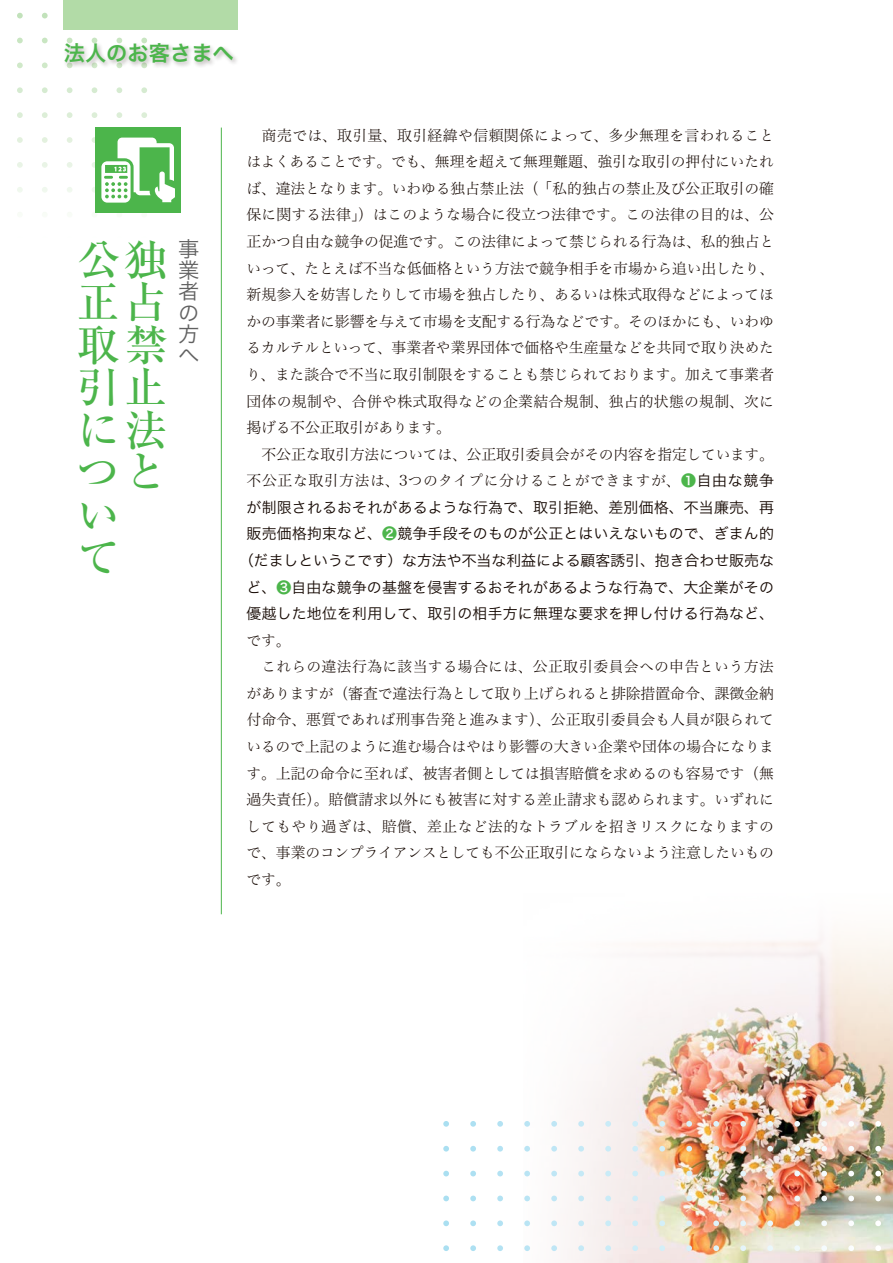
<style>
.page{position:relative;width:893px;height:1263px;background:#fff}
.page>*{position:absolute;margin:0;border:0;box-sizing:border-box;transform-origin:0 0}
.t1{font:500 42.45px/42.5px "Ryumin Pr 6 N";color:#4cb54b}
.t2{font:21.3px "Hira Kaku Std N W6";color:#4cb54b}
.t3{font:21.3px/21.3px "Hira Kaku Std N W3";color:#616161;text-align:justify}
.t4{font:14.85px/26.5px "Hira Min Std N W2";letter-spacing:-.01em;color:#140700}
.t5{font:14.85px/26.5px "Hira Kaku Std N W3";letter-spacing:.015em;color:#140700;text-align:center}
.s1{font-family:"Hira Kaku Std N W6";color:#4cb54b}
.s2{font-family:"Hira Kaku Std N W3"}
</style>
<div class="page">
<img style="left:526px;top:935px;width:367px;height:328px">
<hr style="left:221px;top:128px;width:1px;height:786px;background:#4cb54b">
<svg style="left:42px;top:13px;width:6px;height:5px"></svg>
<svg style="left:17px;top:13px;width:6px;height:5px"></svg>
<svg style="left:141px;top:38px;width:6px;height:3px"></svg>
<svg style="left:117px;top:38px;width:5px;height:3px"></svg>
<svg style="left:92px;top:38px;width:5px;height:3px"></svg>
<svg style="left:67px;top:38px;width:5px;height:3px"></svg>
<svg style="left:42px;top:38px;width:6px;height:5px"></svg>
<svg style="left:17px;top:38px;width:6px;height:5px"></svg>
<svg style="left:42px;top:63px;width:6px;height:5px"></svg>
<svg style="left:17px;top:63px;width:6px;height:5px"></svg>
<svg style="left:141px;top:87px;width:6px;height:6px"></svg>
<svg style="left:117px;top:87px;width:5px;height:6px"></svg>
<svg style="left:92px;top:87px;width:5px;height:6px"></svg>
<svg style="left:67px;top:87px;width:5px;height:6px"></svg>
<svg style="left:42px;top:87px;width:6px;height:6px"></svg>
<svg style="left:17px;top:87px;width:6px;height:6px"></svg>
<svg style="left:141px;top:112px;width:6px;height:6px"></svg>
<svg style="left:117px;top:112px;width:5px;height:6px"></svg>
<svg style="left:92px;top:112px;width:5px;height:6px"></svg>
<svg style="left:67px;top:112px;width:5px;height:6px"></svg>
<svg style="left:42px;top:112px;width:6px;height:6px"></svg>
<svg style="left:17px;top:112px;width:6px;height:6px"></svg>
<svg style="left:67px;top:137px;width:5px;height:6px"></svg>
<svg style="left:42px;top:137px;width:6px;height:6px"></svg>
<svg style="left:17px;top:137px;width:6px;height:6px"></svg>
<svg style="left:67px;top:162px;width:5px;height:6px"></svg>
<svg style="left:42px;top:162px;width:6px;height:6px"></svg>
<svg style="left:17px;top:162px;width:6px;height:6px"></svg>
<svg style="left:67px;top:187px;width:5px;height:5px"></svg>
<svg style="left:42px;top:187px;width:6px;height:5px"></svg>
<svg style="left:17px;top:187px;width:6px;height:5px"></svg>
<svg style="left:632px;top:1121px;width:6px;height:6px"></svg>
<svg style="left:632px;top:1146px;width:6px;height:5px"></svg>
<svg style="left:632px;top:1171px;width:6px;height:5px"></svg>
<svg style="left:632px;top:1195px;width:6px;height:6px"></svg>
<svg style="left:632px;top:1220px;width:6px;height:6px"></svg>
<svg style="left:632px;top:1245px;width:6px;height:6px"></svg>
<svg style="left:605px;top:1121px;width:6px;height:6px"></svg>
<svg style="left:605px;top:1146px;width:6px;height:5px"></svg>
<svg style="left:605px;top:1171px;width:6px;height:5px"></svg>
<svg style="left:605px;top:1195px;width:6px;height:6px"></svg>
<svg style="left:605px;top:1220px;width:6px;height:6px"></svg>
<svg style="left:605px;top:1245px;width:6px;height:6px"></svg>
<svg style="left:578px;top:1121px;width:6px;height:6px"></svg>
<svg style="left:578px;top:1146px;width:6px;height:5px"></svg>
<svg style="left:578px;top:1171px;width:6px;height:5px"></svg>
<svg style="left:578px;top:1195px;width:6px;height:6px"></svg>
<svg style="left:578px;top:1220px;width:6px;height:6px"></svg>
<svg style="left:578px;top:1245px;width:6px;height:6px"></svg>
<svg style="left:551px;top:1121px;width:6px;height:6px"></svg>
<svg style="left:551px;top:1146px;width:6px;height:5px"></svg>
<svg style="left:551px;top:1171px;width:6px;height:5px"></svg>
<svg style="left:551px;top:1195px;width:6px;height:6px"></svg>
<svg style="left:551px;top:1220px;width:6px;height:6px"></svg>
<svg style="left:551px;top:1245px;width:6px;height:6px"></svg>
<svg style="left:524px;top:1121px;width:6px;height:6px"></svg>
<svg style="left:524px;top:1146px;width:6px;height:5px"></svg>
<svg style="left:524px;top:1171px;width:6px;height:5px"></svg>
<svg style="left:524px;top:1195px;width:6px;height:6px"></svg>
<svg style="left:524px;top:1220px;width:6px;height:6px"></svg>
<svg style="left:524px;top:1245px;width:6px;height:6px"></svg>
<svg style="left:497px;top:1121px;width:6px;height:6px"></svg>
<svg style="left:497px;top:1146px;width:6px;height:5px"></svg>
<svg style="left:497px;top:1171px;width:6px;height:5px"></svg>
<svg style="left:497px;top:1195px;width:6px;height:6px"></svg>
<svg style="left:497px;top:1220px;width:6px;height:6px"></svg>
<svg style="left:497px;top:1245px;width:6px;height:6px"></svg>
<svg style="left:470px;top:1121px;width:6px;height:6px"></svg>
<svg style="left:470px;top:1146px;width:6px;height:5px"></svg>
<svg style="left:470px;top:1171px;width:6px;height:5px"></svg>
<svg style="left:470px;top:1195px;width:6px;height:6px"></svg>
<svg style="left:470px;top:1220px;width:6px;height:6px"></svg>
<svg style="left:470px;top:1245px;width:6px;height:6px"></svg>
<svg style="left:443px;top:1121px;width:6px;height:6px"></svg>
<svg style="left:443px;top:1146px;width:6px;height:5px"></svg>
<svg style="left:443px;top:1171px;width:6px;height:5px"></svg>
<svg style="left:443px;top:1195px;width:6px;height:6px"></svg>
<svg style="left:443px;top:1220px;width:6px;height:6px"></svg>
<svg style="left:443px;top:1245px;width:6px;height:6px"></svg>
<svg style="left:659px;top:1121px;width:6px;height:6px"></svg>
<svg style="left:659px;top:1146px;width:6px;height:5px"></svg>
<svg style="left:659px;top:1171px;width:6px;height:5px"></svg>
<svg style="left:659px;top:1195px;width:6px;height:6px"></svg>
<svg style="left:659px;top:1220px;width:6px;height:6px"></svg>
<svg style="left:659px;top:1245px;width:6px;height:6px"></svg>
<svg style="left:686px;top:1121px;width:6px;height:6px"></svg>
<svg style="left:686px;top:1146px;width:6px;height:5px"></svg>
<svg style="left:686px;top:1171px;width:6px;height:5px"></svg>
<svg style="left:686px;top:1195px;width:6px;height:6px"></svg>
<svg style="left:686px;top:1220px;width:6px;height:6px"></svg>
<svg style="left:686px;top:1245px;width:6px;height:6px"></svg>
<svg style="left:713px;top:1121px;width:6px;height:6px"></svg>
<svg style="left:713px;top:1146px;width:6px;height:5px"></svg>
<svg style="left:713px;top:1171px;width:6px;height:5px"></svg>
<svg style="left:713px;top:1195px;width:6px;height:6px"></svg>
<svg style="left:713px;top:1220px;width:6px;height:6px"></svg>
<svg style="left:713px;top:1245px;width:6px;height:6px"></svg>
<svg style="left:740px;top:1121px;width:6px;height:6px"></svg>
<svg style="left:740px;top:1146px;width:6px;height:5px"></svg>
<svg style="left:740px;top:1171px;width:6px;height:5px"></svg>
<svg style="left:740px;top:1195px;width:6px;height:6px"></svg>
<svg style="left:740px;top:1220px;width:6px;height:6px"></svg>
<svg style="left:740px;top:1245px;width:6px;height:6px"></svg>
<svg style="left:767px;top:1121px;width:6px;height:6px"></svg>
<svg style="left:767px;top:1146px;width:6px;height:5px"></svg>
<svg style="left:767px;top:1171px;width:6px;height:5px"></svg>
<svg style="left:767px;top:1195px;width:6px;height:6px"></svg>
<svg style="left:767px;top:1220px;width:6px;height:6px"></svg>
<svg style="left:767px;top:1245px;width:6px;height:6px"></svg>
<svg style="left:794px;top:1121px;width:6px;height:6px"></svg>
<svg style="left:794px;top:1146px;width:6px;height:5px"></svg>
<svg style="left:794px;top:1171px;width:6px;height:5px"></svg>
<svg style="left:794px;top:1195px;width:6px;height:6px"></svg>
<svg style="left:794px;top:1220px;width:6px;height:6px"></svg>
<svg style="left:794px;top:1245px;width:6px;height:6px"></svg>
<svg style="left:821px;top:1121px;width:6px;height:6px"></svg>
<svg style="left:821px;top:1146px;width:6px;height:5px"></svg>
<svg style="left:821px;top:1171px;width:6px;height:5px"></svg>
<svg style="left:821px;top:1195px;width:6px;height:6px"></svg>
<svg style="left:821px;top:1220px;width:6px;height:6px"></svg>
<svg style="left:821px;top:1245px;width:6px;height:6px"></svg>
<svg style="left:848px;top:1121px;width:6px;height:6px"></svg>
<svg style="left:848px;top:1146px;width:6px;height:5px"></svg>
<svg style="left:848px;top:1171px;width:6px;height:5px"></svg>
<svg style="left:848px;top:1195px;width:6px;height:6px"></svg>
<svg style="left:848px;top:1220px;width:6px;height:6px"></svg>
<svg style="left:848px;top:1245px;width:6px;height:6px"></svg>
<svg style="left:875px;top:1121px;width:6px;height:6px"></svg>
<svg style="left:875px;top:1146px;width:6px;height:5px"></svg>
<svg style="left:875px;top:1171px;width:6px;height:5px"></svg>
<svg style="left:875px;top:1195px;width:6px;height:6px"></svg>
<svg style="left:875px;top:1220px;width:6px;height:6px"></svg>
<svg style="left:875px;top:1245px;width:6px;height:6px"></svg>
<div style="left:63px;top:41px;width:177px;height:28px;background:#140700;opacity:.3"></div>
<div style="left:64px;top:0;width:174px;height:30px;background:#b2dba7"></div>
<div style="left:96px;top:128px;width:85px;height:85px;background:#4cb54b"></div>
<svg style="left:92px;top:137px;width:83px;height:66px"></svg>
<h2 class="t2" style="left:64px;top:37px;width:172px">法人のお客さまへ</h2>
<h1 class="t1" style="left:77px;top:237px;width:91px">公独正占取禁引止に法つとい<br>て</h1>
<h2 class="t3" style="left:178px;top:238px;width:22px">事業者の方へ</h2>
<p class="t4" style="left:246px;top:121px;width:530px">　商売では、取引量、取引経緯や信頼関係によって、多少無理を言われることはよくあることです。でも、無理を超えて無理難題、強引な取引の押付にいたれば、違法となります。いわゆる独占禁止法（ 「私的独占の禁止及び公正取引の確保に関する法律」）はこのような場合に役立つ法律です。この法律の目的は、公正かつ自由な競争の促進です。この法律によって禁じられる行為は、私的独占といって、たとえば不当な低価格という方法で競争相手を市場から追い出したり、新規参入を妨害したりして市場を独占したり、あるいは株式取得などによってほかの事業者に影響を与えて市場を支配する行為などです。そのほかにも、いわゆるカルテルといって、事業者や業界団体で価格や生産量などを共同で取り決めたり、また談合で不当に取引制限をすることも禁じられております。加えて事業者団体の規制や、合併や株式取得などの企業結合規制、独占的状態の規制、次に掲げる不公正取引があります。<br>　不公正な取引方法については、公正取引委員会がその内容を指定しています。不公正な取引方法は、3つのタイプに分けることができますが、<span class="s1">❶</span><span class="s2">自由な競争</span></p>
<p class="t5" style="left:239px;top:494px;width:536px">が制限されるおそれがあるような行為で、取引拒絶、差別価格、不当廉売、再販売価格拘束など、<span class="s1">❷</span>競争手段そのものが公正とはいえないもので、ぎまん的（だましというこです）な方法や不当な利益による顧客誘引、抱き合わせ販売など、<span class="s1">❸</span>自由な競争の基盤を侵害するおそれがあるような行為で、大企業がその優越した地位を利用して、取引の相手方に無理な要求を押し付ける行為など、</p>
<p class="t4" style="left:246px;top:626px;width:529px">です。<br>　これらの違法行為に該当する場合には、公正取引委員会への申告という方法がありますが（審査で違法行為として取り上げられると排除措置命令、課徴金納付命令、悪質であれば刑事告発と進みます）、公正取引委員会も人員が限られているので上記のように進む場合はやはり影響の大きい企業や団体の場合になります。上記の命令に至れば、被害者側としては損害賠償を求めるのも容易です（無過失責任）。賠償請求以外にも被害に対する差止請求も認められます。いずれにしてもやり過ぎは、賠償、差止など法的なトラブルを招きリスクになりますので、事業のコンプライアンスとしても不公正取引にならないよう注意したいものです。</p>
</div>
